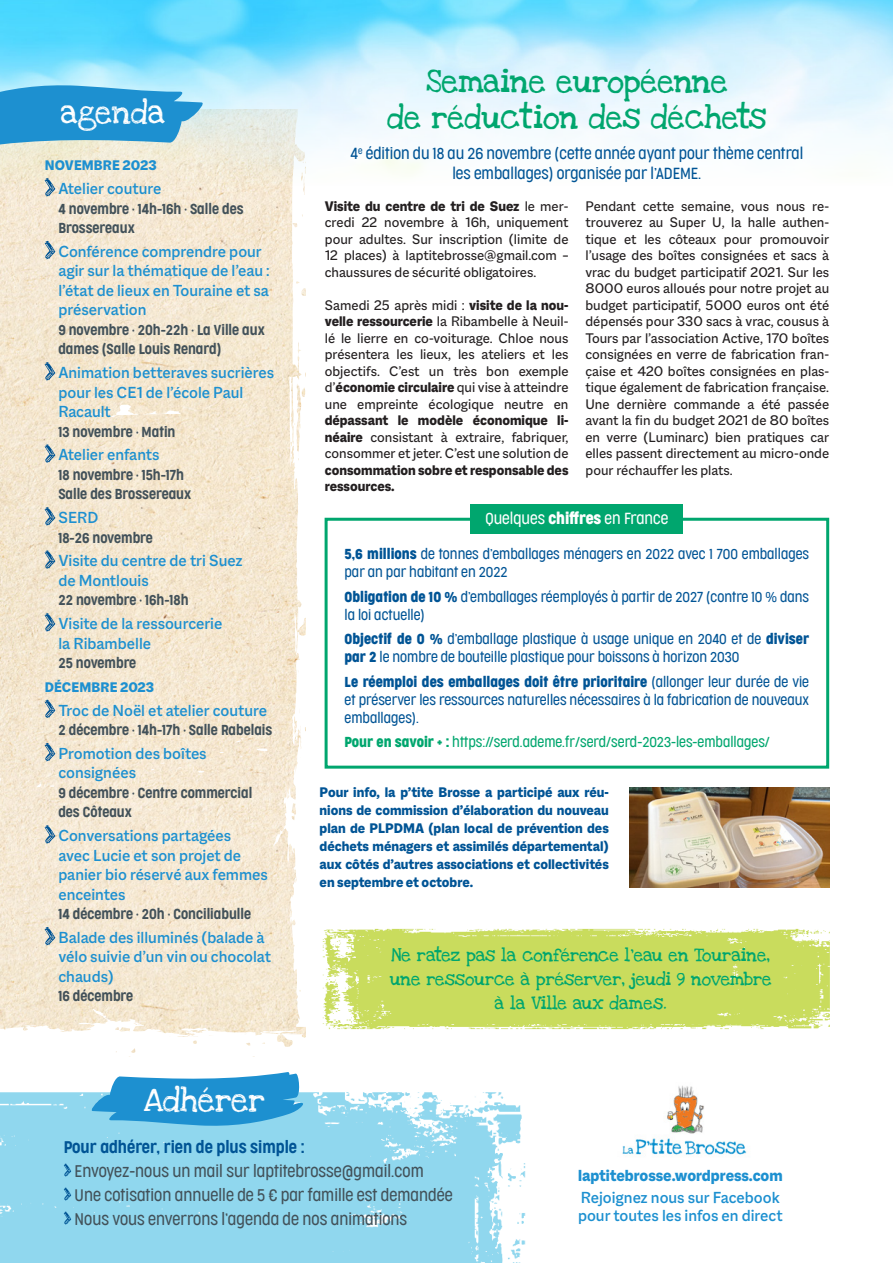
<style>
.page{position:relative;width:893px;height:1263px;background:#fff}
.page>*{position:absolute;margin:0;border:0;box-sizing:border-box;transform-origin:0 0}
.t1{font:24.6px "Love Ya Like A Sister";color:#fff}
.t2{font:24px "Love Ya Like A Sister Solid";color:#00a66e}
.t3{font:24px "Love Ya Like A Sister";color:#fff}
.Agenda_titre{font:500 17.25px/19.5px "Macklin Sans";color:#1d90d0}
.Agenda_titre-2{font:800 17.25px "Macklin Sans";color:#1d90d0}
.Courant{font:300 15.75px "Cocogoose Condensed";color:#425159}
.Courant-2{font:300 15.75px "Cocogoose Condensed";color:#005495}
.Courant-3{font:15px/16.5px "Macklin Sans";color:#231f20;text-align:justify}
.Courant-4{font:800 15px/18px "Macklin Sans";color:#005495;text-align:justify}
.Chapo{font:300 15px/19.5px "Cocogoose Condensed";color:#005495;text-align:center}
.Agenda_titre-3{font:800 15px "Macklin Sans";letter-spacing:.01em;color:#1d90d0}
.Chapo-2{font:300 15px "Cocogoose Condensed";color:#fff}
.Chapo-3{font:300 13.5px/18px "Cocogoose Condensed";color:#005495}
.Agenda_titre-4{font:300 13.5px/19.5px "Cocogoose Condensed";color:#425159}
.t4{font:13.5px/24px "Love Ya Like A Sister Solid";color:#00a66e;text-align:center}
.Chapo-4{font:300 13.5px "Cocogoose Condensed";color:#00a66e}
.s1{font-weight:800}
.s2{font-weight:400}
</style>
<div class="page">
<img style="left:0;top:255px;width:273px;height:754px">
<svg style="left:37px;top:783px;width:5px;height:4px"></svg>
<svg style="left:94px;top:413px;width:8px;height:3px"></svg>
<svg style="left:0;top:773px;width:1px;height:12px"></svg>
<svg style="left:273px;top:255px;width:85px;height:754px"></svg>
<svg style="left:0;top:1009px;width:306px;height:48px"></svg>
<svg style="left:110px;top:405px;width:70px;height:14px"></svg>
<svg style="left:276px;top:396px;width:7px;height:7px"></svg>
<svg style="left:257px;top:743px;width:11px;height:8px"></svg>
<svg style="left:295px;top:402px;width:16px;height:7px"></svg>
<svg style="left:151px;top:763px;width:14px;height:10px"></svg>
<svg style="left:236px;top:738px;width:7px;height:6px"></svg>
<svg style="left:197px;top:771px;width:7px;height:4px"></svg>
<img style="left:0;top:1092px;width:526px;height:171px">
<img style="left:0;top:0;width:893px;height:255px">
<svg style="left:0;top:84px;width:206px;height:64px;background:#4da7d6"></svg>
<svg style="left:64px;top:1164px;width:7px;height:12px"></svg>
<svg style="left:64px;top:1188px;width:7px;height:12px"></svg>
<svg style="left:64px;top:1212px;width:7px;height:12px"></svg>
<img style="left:622px;top:1085px;width:125px;height:70px">
<svg style="left:89px;top:1072px;width:217px;height:55px;background:#4ba9da"></svg>
<img style="left:313px;top:927px;width:517px;height:103px">
<svg style="left:45px;top:178px;width:10px;height:19px"></svg>
<svg style="left:45px;top:241px;width:10px;height:18px"></svg>
<svg style="left:45px;top:362px;width:10px;height:19px"></svg>
<svg style="left:45px;top:444px;width:10px;height:19px"></svg>
<svg style="left:45px;top:507px;width:10px;height:19px"></svg>
<svg style="left:45px;top:550px;width:10px;height:19px"></svg>
<svg style="left:45px;top:613px;width:10px;height:19px"></svg>
<svg style="left:45px;top:700px;width:10px;height:18px"></svg>
<svg style="left:45px;top:743px;width:10px;height:18px"></svg>
<svg style="left:45px;top:825px;width:10px;height:19px"></svg>
<svg style="left:45px;top:927px;width:10px;height:18px"></svg>
<div style="left:325px;top:518px;width:504px;height:251px;border:3px solid #00a66e"></div>
<div style="left:471px;top:504px;width:212px;height:30px;background:#00a66e"></div>
<img style="left:629px;top:788px;width:200px;height:100px">
<p class="t2" style="left:426px;top:62px;width:303px">Semaine européenne</p>
<p class="t3" style="left:60px;top:93px;width:106px">agenda</p>
<p class="t2" style="left:387px;top:98px;width:381px">de réduction des déchets</p>
<p class="Agenda_titre-3" style="left:45px;top:157px;width:113px">NOVEMBRE 2023</p>
<p class="Agenda_titre" style="left:58px;top:179px;width:105px">Atelier couture</p>
<p class="Agenda_titre-4" style="left:58px;top:199px;width:187px">4 novembre • 14h-16h • Salle des<br>Brossereaux</p>
<p class="Agenda_titre" style="left:58px;top:241px;width:213px">Conférence comprendre pour agir sur la thématique de l’eau : l’état de lieux en Touraine et sa préservation</p>
<p class="Agenda_titre-4" style="left:58px;top:320px;width:208px">9 novembre • 20h-22h • La Ville aux dames (Salle Louis Renard)</p>
<p class="Agenda_titre" style="left:58px;top:363px;width:217px">Animation betteraves sucrières pour les CE1 de l’école Paul<br>Racault</p>
<p class="Agenda_titre-4" style="left:58px;top:422px;width:119px">13 novembre • Matin</p>
<p class="Agenda_titre" style="left:58px;top:445px;width:103px">Atelier enfants</p>
<p class="Agenda_titre-4" style="left:58px;top:465px;width:134px">18 novembre • 15h-17h<br>Salle des Brossereaux</p>
<p class="Agenda_titre" style="left:58px;top:508px;width:42px">SERD</p>
<p class="Agenda_titre-4" style="left:58px;top:528px;width:96px">18-26 novembre</p>
<p class="Agenda_titre" style="left:58px;top:551px;width:186px">Visite du centre de tri Suez de Montlouis</p>
<p class="Agenda_titre-4" style="left:58px;top:591px;width:132px">22 novembre • 16h-18h</p>
<p class="Agenda_titre" style="left:58px;top:614px;width:165px">Visite de la ressourcerie la Ribambelle</p>
<p class="Agenda_titre-4" style="left:58px;top:653px;width:79px">25 novembre</p>
<p class="Agenda_titre-3" style="left:45px;top:678px;width:111px">DÉCEMBRE 2023</p>
<p class="Agenda_titre" style="left:58px;top:700px;width:210px">Troc de Noël et atelier couture</p>
<p class="Agenda_titre-4" style="left:58px;top:720px;width:215px">2 décembre • 14h-17h • Salle Rabelais</p>
<p class="Agenda_titre" style="left:58px;top:743px;width:150px">Promotion des boîtes consignées</p>
<p class="Agenda_titre-4" style="left:58px;top:783px;width:195px">9 décembre • Centre commercial des Côteaux</p>
<p class="Agenda_titre" style="left:58px;top:826px;width:211px">Conversations partagées<br>avec Lucie et son projet de panier bio réservé aux femmes enceintes</p>
<p class="Agenda_titre-4" style="left:58px;top:904px;width:194px">14 décembre • 20h • Conciliabulle</p>
<p class="Agenda_titre" style="left:58px;top:927px;width:214px">Balade des illuminés (balade à vélo suivie d’un vin ou chocolat chauds)</p>
<p class="Agenda_titre-4" style="left:58px;top:987px;width:76px">16 décembre</p>
<p class="t1" style="left:144px;top:1079px;width:123px">Adhérer</p>
<p class="Chapo" style="left:350px;top:144px;width:454px">4<sup>e</sup> édition du 18 au 26 novembre (cette année ayant pour thème central les emballages) organisée par l’ADEME.</p>
<p class="Courant-3" style="left:325px;top:197px;width:245px"><span class="s1">Visite du centre de tri de Suez</span> le mer&shy;credi 22 novembre à 16h, uniquement pour adultes. Sur inscription (limite de 12 places) à laptitebrosse@gmail.com – chaussures de sécurité obligatoires.</p>
<p class="Courant-3" style="left:325px;top:296px;width:245px">Samedi 25 après midi : <span class="s1">visite de la nou&shy;velle ressourcerie</span> la Ribambelle à Neuil&shy;lé le lierre en co-voiturage. Chloe nous présentera les lieux, les ateliers et les objectifs. C’est un très bon exemple d’<span class="s1">économie circulaire</span> qui vise à atteindre une empreinte écologique neutre en <span class="s1">dépassant le modèle économique li&shy;néaire</span> consistant à extraire, fabriquer, consommer et jeter. C’est une solution de <span class="s1">consommation sobre et responsable des ressources.</span></p>
<p class="Courant-3" style="left:585px;top:197px;width:245px">Pendant cette semaine, vous nous re&shy;trouverez au Super U, la halle authen&shy;tique et les côteaux pour promouvoir l’usage des boîtes consignées et sacs à vrac du budget participatif 2021. Sur les 8000 euros alloués pour notre projet au budget participatif, 5000 euros ont été dépensés pour 330 sacs à vrac, cousus à Tours par l’association Active, 170 boîtes consignées en verre de fabrication fran&shy;çaise et 420 boîtes consignées en plas&shy;tique également de fabrication française.<br>Une dernière commande a été passée avant la fin du budget 2021 de 80 boîtes en verre (Luminarc) bien pratiques car elles passent directement au micro-onde pour réchauffer les plats.</p>
<p class="Chapo-2" style="left:485px;top:509px;width:184px">Quelques <span class="s2">chiffres</span> en France</p>
<p class="Chapo-3" style="left:345px;top:545px;width:466px"><span class="s2">5,6 millions</span> de tonnes d’emballages ménagers en 2022 avec 1 700 emballages par an par habitant en 2022</p>
<p class="Chapo-3" style="left:345px;top:588px;width:466px"><span class="s2">Obligation de 10 %</span> d’emballages réemployés à partir de 2027 (contre 10 % dans la loi actuelle)</p>
<p class="Chapo-3" style="left:345px;top:630px;width:466px"><span class="s2">Objectif de 0 %</span> d’emballage plastique à usage unique en 2040 et de <span class="s2">diviser par 2</span> le nombre de bouteille plastique pour boissons à horizon 2030</p>
<p class="Chapo-3" style="left:345px;top:672px;width:466px;text-align:justify"><span class="s2">Le réemploi des emballages doit être prioritaire</span> (allonger leur durée de vie et préserver les ressources naturelles nécessaires à la fabrication de nouveaux emballages).</p>
<p class="Chapo-4" style="left:345px;top:733px;width:427px"><span class="s2">Pour en savoir + :</span> https://serd.ademe.fr/serd/serd-2023-les-emballages/</p>
<p class="Courant-4" style="left:320px;top:783px;width:291px">Pour info, la p’tite Brosse a participé aux réu&shy;nions de commission d’élaboration du nouveau plan de PLPDMA (plan local de prévention des déchets ménagers et assimilés départemental) aux côtés d’autres associations et collectivités en septembre et octobre.</p>
<p class="t4" style="left:390px;top:944px;width:383px">Ne ratez pas la conférence l’eau en Touraine, une ressource à préserver, jeudi 9 novembre à la Ville aux dames.</p>
<p class="Courant-2" style="left:64px;top:1136px;width:242px">Pour adhérer, rien de plus simple :</p>
<p class="Courant" style="left:75px;top:1160px;width:351px">Envoyez-nous un mail sur laptitebrosse@gmail.com</p>
<p class="Courant" style="left:75px;top:1184px;width:380px">Une cotisation annuelle de 5 € par famille est demandée</p>
<p class="Courant" style="left:75px;top:1208px;width:334px">Nous vous enverrons l’agenda de nos animations</p>
<p class="Agenda_titre-2" style="left:578px;top:1165px;width:206px">laptitebrosse.wordpress.com</p>
<p class="Agenda_titre" style="left:578px;top:1188px;width:206px;line-height:18px">Rejoignez nous sur Facebook pour toutes les infos en direct</p>
</div>
